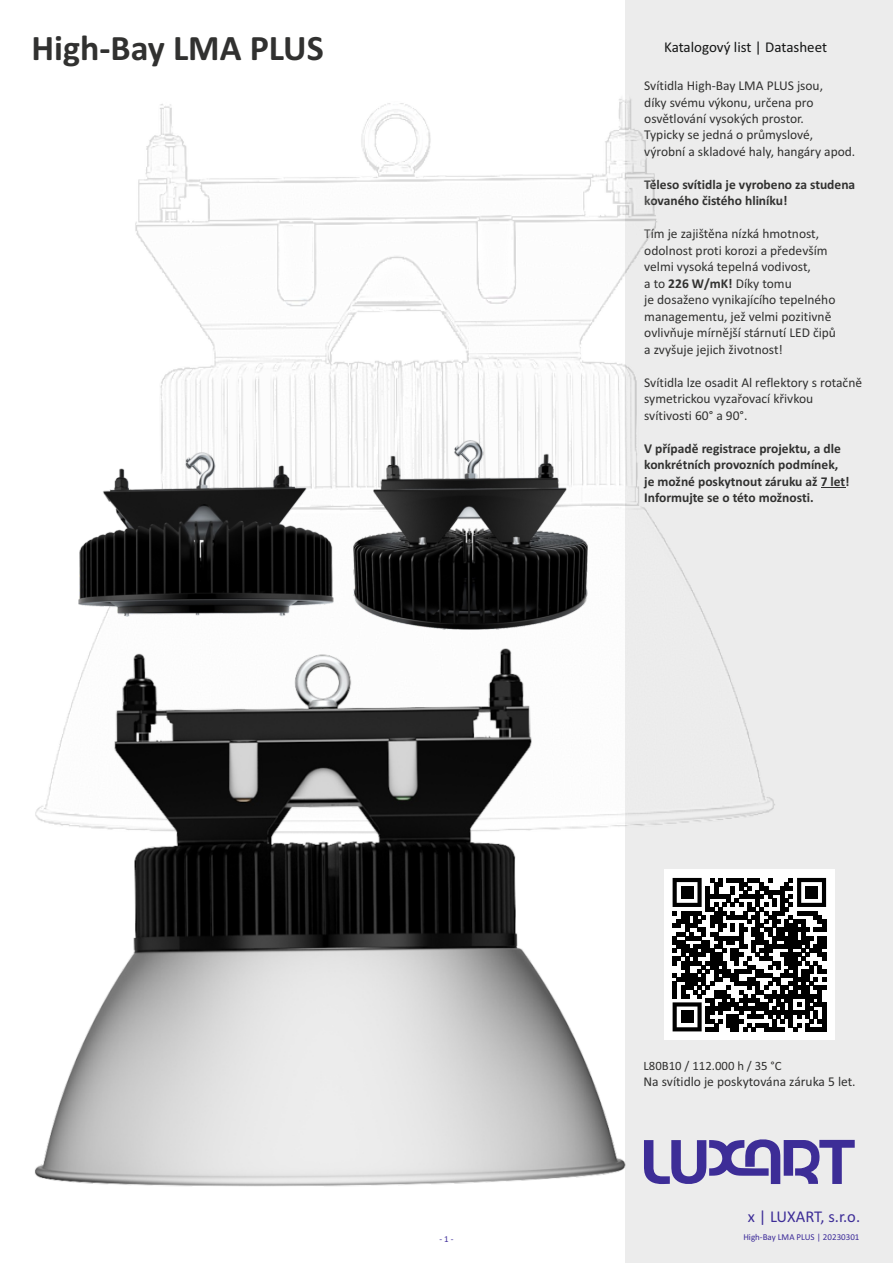
<style>
.page{position:relative;width:893px;height:1263px;background:#fff}
.page>*{position:absolute;margin:0;border:0;box-sizing:border-box;transform-origin:0 0}
.t1{font:700 36px "Calibri";color:#313130}
.t2{font:16.5px "Calibri";color:#3d2d97}
.t3{font:15px "Calibri";color:#151616}
.t4{font:13.5px/16.5px "Calibri";color:#313130}
.t5{font:700 13.5px/16.5px "Calibri";color:#313130}
.t6{font:12.75px "Calibri";color:#313130}
.t7{font:9px "Calibri";color:#3c2b99}
.s1{font-weight:700}
</style>
<div class="page">
<div style="left:625px;top:0;width:268px;height:1263px;background:#ececec"></div>
<div style="left:664px;top:870px;width:170px;height:170px;background:#fff"></div>
<svg style="left:673px;top:878px;width:153px;height:153px"></svg>
<div style="left:681px;top:886px;width:12px;height:13px;background:#000"></div>
<div style="left:805px;top:886px;width:13px;height:13px;background:#000"></div>
<div style="left:681px;top:1011px;width:12px;height:12px;background:#000"></div>
<svg style="left:644px;top:1139px;width:211px;height:45px"></svg>
<svg style="left:821px;top:487px;width:24px;height:1px"></svg>
<img style="left:78px;top:98px;width:697px;height:728px">
<img style="left:34px;top:648px;width:591px;height:538px">
<img style="left:79px;top:452px;width:255px;height:165px">
<img style="left:353px;top:440px;width:234px;height:189px">
<h1 class="t1" style="left:32px;top:33px;width:294px">High-Bay LMA PLUS</h1>
<p class="t3" style="left:664px;top:40px;width:165px">Katalogový list | Datasheet</p>
<p class="t4" style="left:644px;top:78px;width:213px">Svítidla High-Bay LMA PLUS jsou,<br>díky svému výkonu, určena pro osvětlování vysokých prostor.<br>Typicky se jedná o průmyslové, výrobní a skladové haly, hangáry apod.</p>
<p class="t5" style="left:644px;top:177px;width:213px">Těleso svítidla je vyrobeno za studena kovaného čistého hliníku!</p>
<p class="t4" style="left:644px;top:227px;width:193px">Tím je zajištěna nízká hmotnost, odolnost proti korozi a především velmi vysoká tepelná vodivost,<br>a to <span class="s1">226 W/mK!</span> Díky tomu<br>je dosaženo vynikajícího tepelného managementu, jež velmi pozitivně ovlivňuje mírnější stárnutí LED čipů a zvyšuje jejich životnost!</p>
<p class="t4" style="left:644px;top:375px;width:219px">Svítidla lze osadit Al reflektory s rotačně symetrickou vyzařovací křivkou svítivosti 60° a 90°.</p>
<p class="t5" style="left:644px;top:441px;width:207px">V případě registrace projektu, a dle konkrétních provozních podmínek, je možné poskytnout záruku až 7 let!<br>Informujte se o této možnosti.</p>
<p class="t6" style="left:644px;top:1060px;width:140px">L80B10 / 112.000 h / 35 °C</p>
<p class="t4" style="left:644px;top:1074px;width:214px">Na svítidlo je poskytována záruka 5 let.</p>
<p class="t2" style="left:748px;top:1210px;width:114px">x | LUXART, s.r.o.</p>
<p class="t7" style="left:439px;top:1235px;width:16px">- 1 -</p>
<p class="t7" style="left:743px;top:1233px;width:118px">High-Bay LMA PLUS | 20230301</p>
</div>
